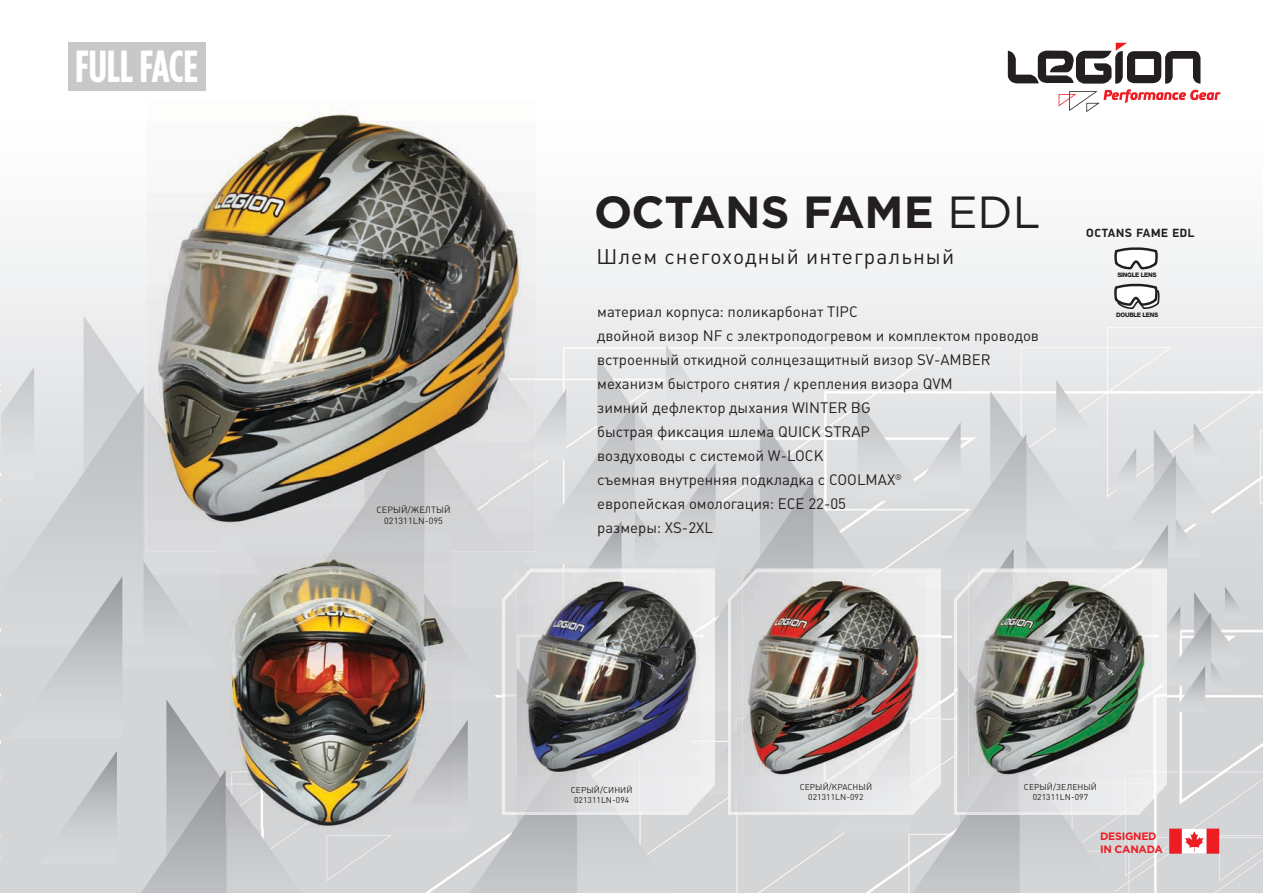
<style>
.page{position:relative;width:1263px;height:893px;background:#fff}
.page>*{position:absolute;margin:0;border:0;box-sizing:border-box;transform-origin:0 0}
.t1{font:700 45px "Gotham HTF";color:#231f20}
.t2{font:700 condensed 44.85px "Gotham HTF";letter-spacing:-.01em;color:#fff}
.t3{font:21px "Plumb C";letter-spacing:.05em;color:#231f20}
.t4{font:15px/24px "Plumb C";color:#231f20}
.t5{font:700 12px "PF Din Display Pro";letter-spacing:.05em;color:#231f20}
.t6{font:700 10.8px/12.9px "Gotham HTF";letter-spacing:-.025em;color:#ee1d23}
.t7{font:9px/10.8px "Plumb C";letter-spacing:.01em;color:#231f20;text-align:center}
.t8{font:8.4px/10.2px "Plumb C";letter-spacing:.01em;color:#231f20;text-align:center}
.t9{font:800 6.15px "Helvetica Neue LT Std";letter-spacing:-.05em;color:#231f20}
.s1{font-weight:400}
</style>
<div class="page">
<img style="left:0;top:0;width:1px;height:893px">
<img style="left:1px;top:42px;width:1262px;height:851px">
<img style="left:502px;top:569px;width:213px;height:49px">
<img style="left:502px;top:618px;width:53px;height:197px">
<img style="left:662px;top:618px;width:53px;height:197px">
<img style="left:555px;top:776px;width:107px;height:39px">
<img style="left:728px;top:569px;width:213px;height:49px">
<img style="left:728px;top:618px;width:53px;height:197px">
<img style="left:888px;top:618px;width:53px;height:197px">
<div style="left:781px;top:776px;width:107px;height:39px;background:#e6e6e8"></div>
<img style="left:954px;top:569px;width:213px;height:49px">
<img style="left:954px;top:618px;width:53px;height:197px">
<img style="left:1114px;top:618px;width:53px;height:197px">
<img style="left:1007px;top:776px;width:107px;height:39px">
<img style="left:147px;top:99px;width:389px;height:452px">
<img style="left:220px;top:534px;width:231px;height:293px">
<img style="left:517px;top:572px;width:184px;height:204px">
<img style="left:517px;top:572px;width:14px;height:16px">
<img style="left:742px;top:572px;width:184px;height:204px">
<img style="left:742px;top:572px;width:15px;height:16px">
<img style="left:968px;top:572px;width:184px;height:204px">
<img style="left:968px;top:572px;width:15px;height:16px">
<svg style="left:1008px;top:43px;width:212px;height:69px"></svg>
<div style="left:68px;top:43px;width:137px;height:48px;background:#c7c8ca"></div>
<svg style="left:1114px;top:247px;width:44px;height:22px"></svg>
<svg style="left:1114px;top:284px;width:46px;height:25px"></svg>
<svg style="left:1169px;top:829px;width:50px;height:25px"></svg>
<h2 class="t2" style="left:75px;top:41px;width:125px">FULL FACE</h2>
<p class="t7" style="left:376px;top:504px;width:76px">СЕРЫЙ/ЖЕЛТЫЙ<br>021311LN-095</p>
<h1 class="t1" style="left:594px;top:186px;width:448px">OCTANS FAME <span class="s1">EDL</span></h1>
<h3 class="t3" style="left:596px;top:245px;width:359px">Шлем снегоходный интегральный</h3>
<p class="t4" style="left:597px;top:300px;width:443px">материал корпуса: поликарбонат TIPC<br>двойной визор NF с электроподогревом и комплектом проводов встроенный откидной солнцезащитный визор SV-AMBER механизм быстрого снятия / крепления визора QVM<br>зимний дефлектор дыхания WINTER BG<br>быстрая фиксация шлема QUICK STRAP<br>воздуховоды с системой W-LOCK<br>съемная внутренняя подкладка с COOLMAX®<br>европейская омологация: ECE 22-05<br>размеры: XS-2XL</p>
<p class="t5" style="left:1086px;top:225px;width:110px">OCTANS FAME EDL</p>
<p class="t9" style="left:1117px;top:271px;width:41px">SINGLE LENS</p>
<p class="t9" style="left:1116px;top:311px;width:44px">DOUBLE LENS</p>
<p class="t8" style="left:571px;top:785px;width:63px">СЕРЫЙ/СИНИЙ<br>021311LN-094</p>
<p class="t8" style="left:800px;top:782px;width:74px">СЕРЫЙ/КРАСНЫЙ<br>021311LN-092</p>
<p class="t8" style="left:1024px;top:782px;width:75px">СЕРЫЙ/ЗЕЛЕНЫЙ<br>021311LN-097</p>
<p class="t6" style="left:1100px;top:829px;width:64px">DESIGNED<br>IN CANADA</p>
</div>
